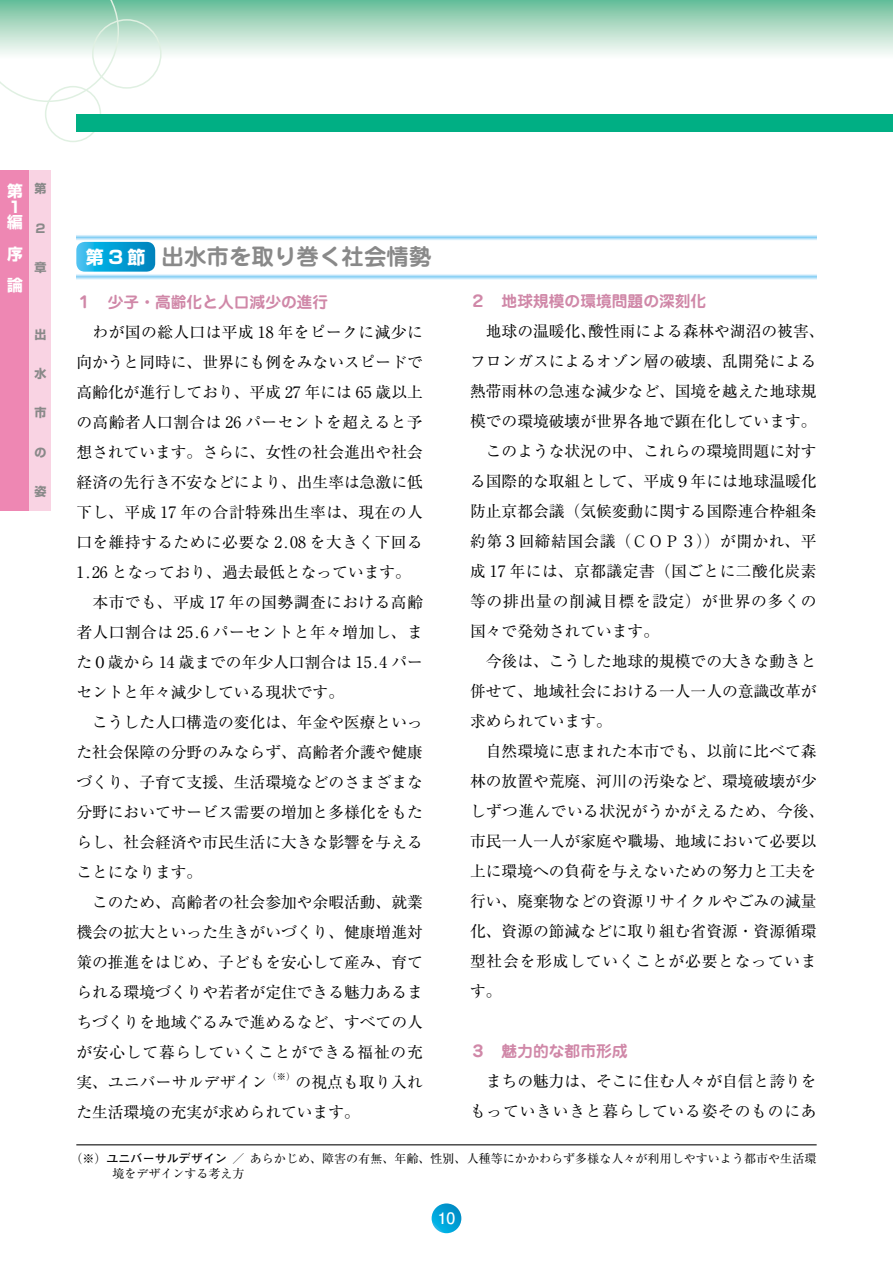
<style>
.page{position:relative;width:893px;height:1263px;background:#fff}
.page>*{position:absolute;margin:0;border:0;box-sizing:border-box;transform-origin:0 0}
.t1{font:700 22.5px "Jun 501 Pro";color:#898989}
.t2{font:15.75px/30px "Ryumin Pro";color:#000}
.t3{font:15.75px/30px "Ryumin Pro";letter-spacing:.05em;color:#000}
.t4{font:700 15.75px "Jun 501 Pro";color:#d088a8}
.t5{font:700 15.75px/15.8px "Shin Go Pro";color:#fff}
.t6{font:700 15.75px "Futo Go B101 Pro";color:#fff}
.t7{font:12px/15px "Ryumin Pro";letter-spacing:.005em;color:#000}
.t8{font:700 12px "Shin Go Pro";color:#898989}
.t9{font:9.15px "Ryumin Pro";color:#000}
.s1{font-family:"Shin Go Pro";font-size:18px;color:#fff}
.s2{font-family:"Futo Go B101 Pro";font-weight:700}
</style>
<div class="page">
<div style="left:0;top:0;width:893px;height:60px;background:linear-gradient(to bottom,#6bbe98,#fffffe)"></div>
<div style="left:0;top:170px;width:30px;height:340px;background:#ee87b3"></div>
<div style="left:30px;top:170px;width:21px;height:340px;background:#f9d3e3"></div>
<svg style="left:0;top:0;width:119px;height:102px"></svg>
<div style="left:92px;top:19px;width:70px;height:70px;border:2px solid #e0f0e2;border-radius:50%"></div>
<div style="left:45px;top:86px;width:56px;height:56px;border:2px solid #e0f0e2;border-radius:50%"></div>
<div style="left:76px;top:115px;width:817px;height:17px;background:#00af84"></div>
<svg style="left:432px;top:1203px;width:29px;height:30px"></svg>
<svg style="left:892px;top:0;width:1px;height:60px"></svg>
<svg style="left:76px;top:235px;width:741px;height:5px;background:#b5e1f8"></svg>
<svg style="left:76px;top:274px;width:741px;height:6px;background:#c0e5f9"></svg>
<svg style="left:76px;top:242px;width:79px;height:30px;background:#0fa2d7"></svg>
<hr style="left:76px;top:1144px;width:741px;height:1px;background:#000">
<p class="t5" style="left:7px;top:181px;width:17px">第<br>１編</p>
<p class="t5" style="left:7px;top:236px;width:17px;line-height:31.5px">序論</p>
<p class="t8" style="left:34px;top:179px;width:13px">第</p>
<p class="t8" style="left:34px;top:219px;width:12px">２</p>
<p class="t8" style="left:34px;top:258px;width:13px">章</p>
<p class="t8" style="left:34px;top:325px;width:13px">出</p>
<p class="t8" style="left:34px;top:364px;width:13px">水</p>
<p class="t8" style="left:34px;top:403px;width:13px">市</p>
<p class="t8" style="left:34px;top:443px;width:13px">の</p>
<p class="t8" style="left:34px;top:482px;width:13px">姿</p>
<h1 class="t1" style="left:86px;top:239px;width:347px"><span class="s1">第 3 節</span> 出水市を取り巻く社会情勢</h1>
<p class="t4" style="left:76px;top:289px;width:254px">１　少子・高齢化と人口減少の進行</p>
<p class="t2" style="left:76px;top:316px;width:348px">　わが国の総人口は平成１８年をピークに減少に向かうと同時に、世界にも例をみないスピードで高齢化が進行しており、平成２７年には６５歳以上の高齢者人口割合は２６パーセントを超えると予想されています。さらに、女性の社会進出や社会経済の先行き不安などにより、出生率は急激に低下し、平成１７年の合計特殊出生率は、現在の人口を維持するために必要な２．０８を大きく下回る<br>１．２６となっており、過去最低となっています。　本市でも、平成１７年の国勢調査における高齢者人口割合は２５．６パーセントと年々増加し、また０歳から１４歳までの年少人口割合は１５．４パーセントと年々減少している現状です。<br>　こうした人口構造の変化は、年金や医療といった社会保障の分野のみならず、高齢者介護や健康づくり、子育て支援、生活環境などのさまざまな分野においてサービス需要の増加と多様化をもたらし、社会経済や市民生活に大きな影響を与えることになります。<br>　このため、高齢者の社会参加や余暇活動、就業機会の拡大といった生きがいづくり、健康増進対策の推進をはじめ、子どもを安心して産み、育てられる環境づくりや若者が定住できる魅力あるまちづくりを地域ぐるみで進めるなど、すべての人が安心して暮らしていくことができる福祉の充実、ユニバーサルデザイン</p>
<p class="t4" style="left:470px;top:289px;width:238px">２　地球規模の環境問題の深刻化</p>
<p class="t2" style="left:470px;top:315px;width:356px">　地球の温暖化、酸性雨による森林や湖沼の被害、フロンガスによるオゾン層の破壊、乱開発による熱帯雨林の急速な減少など、国境を越えた地球規模での環境破壊が世界各地で顕在化しています。　このような状況の中、これらの環境問題に対する国際的な取組として、平成９年には地球温暖化防止京都会議（気候変動に関する国際連合枠組条約第３回締結国会議（ＣＯＰ３））が開かれ、平成１７年には、京都議定書（国ごとに二酸化炭素等の排出量の削減目標を設定）が世界の多くの国々で発効されています。<br>　今後は、こうした地球的規模での大きな動きと併せて、地域社会における一人一人の意識改革が求められています。<br>　自然環境に恵まれた本市でも、以前に比べて森林の放置や荒廃、河川の汚染など、環境破壊が少しずつ進んでいる状況がうかがえるため、今後、市民一人一人が家庭や職場、地域において必要以上に環境への負荷を与えないための努力と工夫を行い、廃棄物などの資源リサイクルやごみの減量化、資源の節減などに取り組む省資源・資源循環型社会を形成していくことが必要となっています。</p>
<p class="t4" style="left:470px;top:1039px;width:159px">３　魅力的な都市形成</p>
<p class="t3" style="left:470px;top:1065px;width:348px">　まちの魅力は、そこに住む人々が自信と誇りをもっていきいきと暮らしている姿そのものにあ</p>
<p class="t7" style="left:112px;top:1150px;width:706px;text-indent:-42px">（※）<span class="s2">ユニバーサルデザイン</span> ／ あらかじめ、障害の有無、年齢、性別、人種等にかかわらず多様な人々が利用しやすいよう都市や生活環境をデザインする考え方</p>
<p class="t9" style="left:267px;top:1069px;width:29px">（※）</p>
<p class="t2" style="left:76px;top:1066px;width:348px;text-indent:219px">の視点も取り入れた生活環境の充実が求められています。</p>
<p class="t6" style="left:438px;top:1206px;width:19px">1 0</p>
</div>
